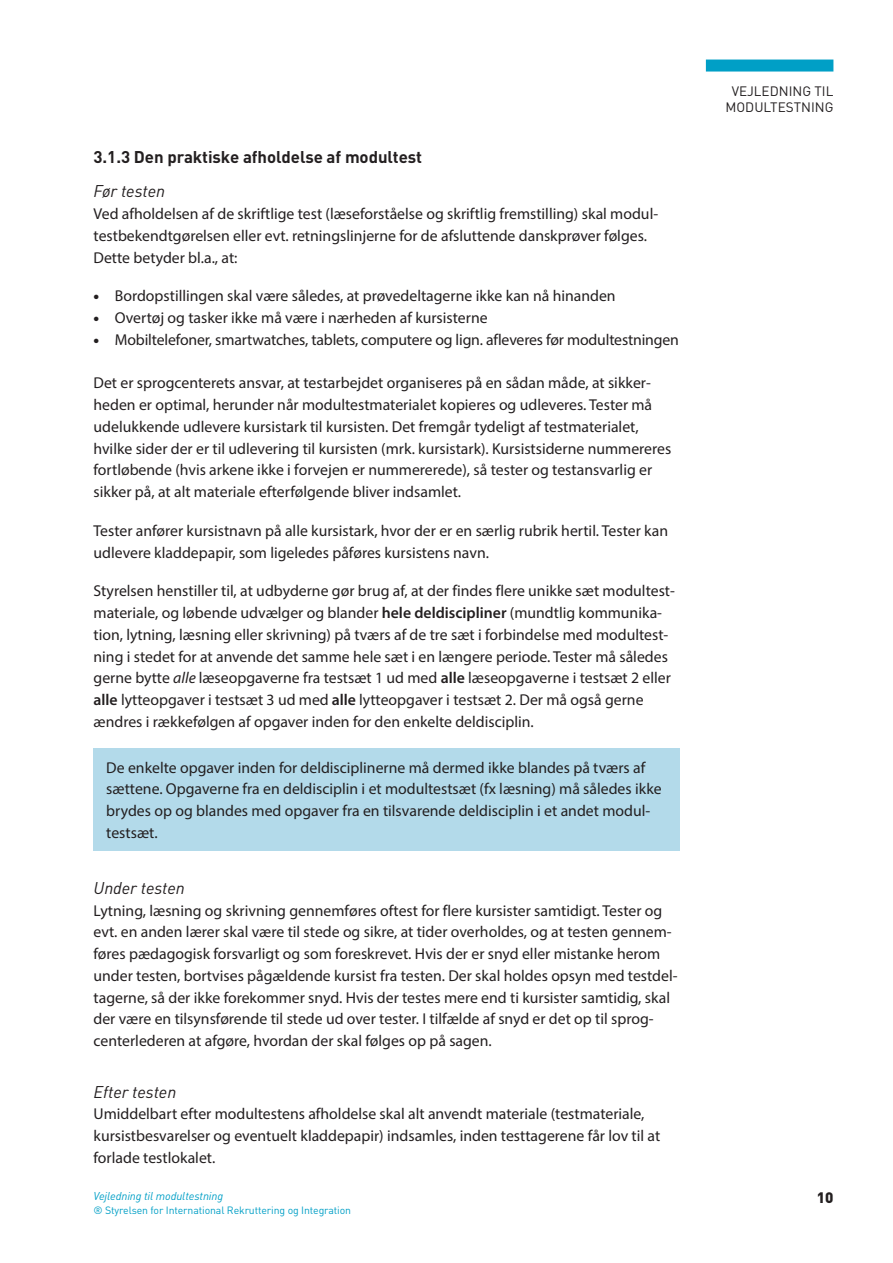
<style>
.page{position:relative;width:893px;height:1263px;background:#fff}
.page>*{position:absolute;margin:0;border:0;box-sizing:border-box;transform-origin:0 0}
.Mellemrubrik2{font:700 16.8px "DIN";letter-spacing:-.005em;color:#231f20}
.Mellemrubrik3{font:italic 16.8px "DIN";letter-spacing:-.005em;color:#231f20}
.Brød_A{font:15.75px/21.8px "Myriad Pro";color:#231f20}
.t1{font:900 15px "DIN";color:#231f20}
.t2{font:13.5px/16.2px "DIN";color:#231f20;text-align:center}
.t3{font:italic 11.25px "DIN";letter-spacing:-.01em;color:#009fc6}
.t4{font:10.5px "DIN";letter-spacing:-.01em;color:#009fc6}
.s1{font-weight:900}
.s2{font-weight:600}
.s3{font-style:italic}
</style>
<div class="page">
<div style="left:706px;top:60px;width:127px;height:12px;background:#009fc6"></div>
<div style="left:94px;top:748px;width:586px;height:103px;background:#b3daea"></div>
<p class="Mellemrubrik2" style="left:94px;top:146px;width:330px">3.1.3 Den praktiske afholdelse af modultest</p>
<p class="Mellemrubrik3" style="left:94px;top:181px;width:73px">Før testen</p>
<p class="Brød_A" style="left:94px;top:203px;width:566px">Ved afholdelsen af de skriftlige test (læseforståelse og skriftlig fremstilling) skal modul&shy;testbekendtgørelsen eller evt. retningslinjerne for de afsluttende danskprøver følges.<br>Dette betyder bl.a., at:</p>
<p class="Brød_A" style="left:94px;top:285px;width:524px"><span class="s1">•</span> Bordopstillingen skal være således, at prøvedeltagerne ikke kan nå hinanden</p>
<p class="Brød_A" style="left:94px;top:307px;width:396px"><span class="s1">•</span> Overtøj og tasker ikke må være i nærheden af kursisterne</p>
<p class="Brød_A" style="left:94px;top:328px;width:587px"><span class="s1">•</span> Mobiltelefoner, smartwatches, tablets, computere og lign. afleveres før modultestningen</p>
<p class="Brød_A" style="left:94px;top:372px;width:579px">Det er sprogcenterets ansvar, at testarbejdet organiseres på en sådan måde, at sikker&shy;heden er optimal, herunder når modultestmaterialet kopieres og udleveres. Tester må udelukkende udlevere kursistark til kursisten. Det fremgår tydeligt af testmaterialet, hvilke sider der er til udlevering til kursisten (mrk. kursistark). Kursistsiderne nummereres fortløbende (hvis arkene ikke i forvejen er nummererede), så tester og testansvarlig er sikker på, at alt materiale efterfølgende bliver indsamlet.</p>
<p class="Brød_A" style="left:94px;top:519px;width:576px">Tester anfører kursistnavn på alle kursistark, hvor der er en særlig rubrik hertil. Tester kan udlevere kladdepapir, som ligeledes påføres kursistens navn.</p>
<p class="Brød_A" style="left:94px;top:580px;width:583px">Styrelsen henstiller til, at udbyderne gør brug af, at der findes flere unikke sæt modultest&shy;materiale, og løbende udvælger og blander <span class="s2">hele deldiscipliner</span> (mundtlig kommunika&shy;tion, lytning, læsning eller skrivning) på tværs af de tre sæt i forbindelse med modultest&shy;ning i stedet for at anvende det samme hele sæt i en længere periode. Tester må således gerne bytte <span class="s3">alle</span> læseopgaverne fra testsæt 1 ud med <span class="s2">alle</span> læseopgaverne i testsæt 2 eller <span class="s2">alle</span> lytteopgaver i testsæt 3 ud med <span class="s2">alle</span> lytteopgaver i testsæt 2. Der må også gerne ændres i rækkefølgen af opgaver inden for den enkelte deldisciplin.</p>
<p class="Brød_A" style="left:106px;top:756px;width:557px">De enkelte opgaver inden for deldisciplinerne må dermed ikke blandes på tværs af sættene. Opgaverne fra en deldisciplin i et modultestsæt (fx læsning) må således ikke brydes op og blandes med opgaver fra en tilsvarende deldisciplin i et andet modul&shy;testsæt.</p>
<p class="Mellemrubrik3" style="left:94px;top:877px;width:93px">Under testen</p>
<p class="Brød_A" style="left:94px;top:899px;width:586px">Lytning, læsning og skrivning gennemføres oftest for flere kursister samtidigt. Tester og evt. en anden lærer skal være til stede og sikre, at tider overholdes, og at testen gennem&shy;føres pædagogisk forsvarligt og som foreskrevet. Hvis der er snyd eller mistanke herom under testen, bortvises pågældende kursist fra testen. Der skal holdes opsyn med testdel&shy;tagerne, så der ikke forekommer snyd. Hvis der testes mere end ti kursister samtidig, skal der være en tilsynsførende til stede ud over tester. I tilfælde af snyd er det op til sprog&shy;centerlederen at afgøre, hvordan der skal følges op på sagen.</p>
<p class="Mellemrubrik3" style="left:94px;top:1081px;width:84px">Efter testen</p>
<p class="Brød_A" style="left:94px;top:1103px;width:568px">Umiddelbart efter modultestens afholdelse skal alt anvendt materiale (testmateriale, kursistbesvarelser og eventuelt kladdepapir) indsamles, inden testtagerene får lov til at forlade testlokalet.</p>
<p class="t2" style="left:725px;top:83px;width:109px">VEJLEDNING TIL<br>MODULTESTNING</p>
<p class="t3" style="left:94px;top:1189px;width:131px">Vejledning til modultestning</p>
<p class="t1" style="left:817px;top:1188px;width:18px">10</p>
<p class="t4" style="left:94px;top:1204px;width:259px">® Styrelsen for International Rekruttering og Integration</p>
</div>
